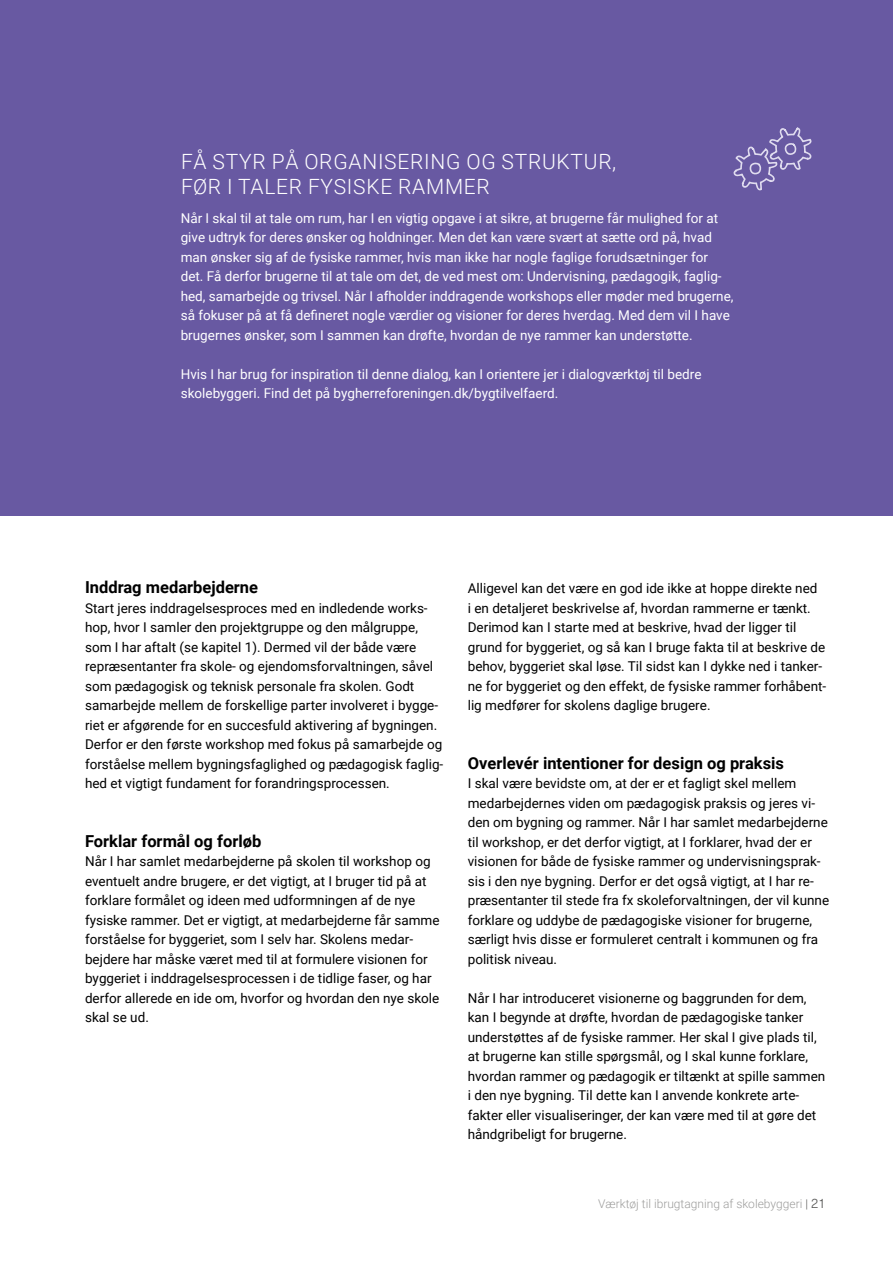
<style>
.page{position:relative;width:893px;height:1263px;background:#fff}
.page>*{position:absolute;margin:0;border:0;box-sizing:border-box;transform-origin:0 0}
.t1{font:300 21px/25.2px "Roboto";letter-spacing:.035em;color:#fff}
.t2{font:700 16.5px "Roboto";color:#000}
.t3{font:13.5px/19.5px "Roboto";color:#000}
.t4{font:13.5px/19.5px "Roboto";color:#fff}
.t5{font:300 12px "Roboto";color:#9d9d9c}
.s1{color:#575756}
.s2{font-family:"Neue Haas Unica W1 G";font-size:13.5px;color:#575756}
</style>
<div class="page">
<div style="left:0;top:0;width:893px;height:515px;background:#6859a2"></div>
<svg style="left:733px;top:127px;width:79px;height:64px"></svg>
<h1 class="t1" style="left:181px;top:148px;width:436px">FÅ STYR PÅ ORGANISERING OG STRUKTUR,<br>FØR I TALER FYSISKE RAMMER</h1>
<p class="t4" style="left:181px;top:208px;width:554px">Når I skal til at tale om rum, har I en vigtig opgave i at sikre, at brugerne får mulighed for at give udtryk for deres ønsker og holdninger. Men det kan være svært at sætte ord på, hvad man ønsker sig af de fysiske rammer, hvis man ikke har nogle faglige forudsætninger for det. Få derfor brugerne til at tale om det, de ved mest om: Undervisning, pædagogik, faglig&shy;hed, samarbejde og trivsel. Når I afholder inddragende workshops eller møder med brugerne, så fokuser på at få defineret nogle værdier og visioner for deres hverdag. Med dem vil I have brugernes ønsker, som I sammen kan drøfte, hvordan de nye rammer kan understøtte.</p>
<p class="t4" style="left:181px;top:363px;width:522px">Hvis I har brug for inspiration til denne dialog, kan I orientere jer i dialogværktøj til bedre skolebyggeri. Find det på bygherreforeningen.dk/bygtilvelfaerd.</p>
<p class="t2" style="left:85px;top:576px;width:175px">Inddrag medarbejderne</p>
<p class="t3" style="left:85px;top:598px;width:360px">Start jeres inddragelsesproces med en indledende works&shy;hop, hvor I samler den projektgruppe og den målgruppe, som I har aftalt (se kapitel 1). Dermed vil der både være repræsentanter fra skole- og ejendomsforvaltningen, såvel som pædagogisk og teknisk personale fra skolen. Godt samarbejde mellem de forskellige parter involveret i bygge&shy;riet er afgørende for en succesfuld aktivering af bygningen.<br>Derfor er den første workshop med fokus på samarbejde og forståelse mellem bygningsfaglighed og pædagogisk faglig&shy;hed et vigtigt fundament for forandringsprocessen.</p>
<p class="t2" style="left:85px;top:829px;width:178px">Forklar formål og forløb</p>
<p class="t3" style="left:85px;top:851px;width:356px">Når I har samlet medarbejderne på skolen til workshop og eventuelt andre brugere, er det vigtigt, at I bruger tid på at forklare formålet og ideen med udformningen af de nye fysiske rammer. Det er vigtigt, at medarbejderne får samme forståelse for byggeriet, som I selv har. Skolens medar&shy;bejdere har måske været med til at formulere visionen for byggeriet i inddragelsesprocessen i de tidlige faser, og har derfor allerede en ide om, hvorfor og hvordan den nye skole skal se ud.</p>
<p class="t3" style="left:468px;top:578px;width:360px">Alligevel kan det være en god ide ikke at hoppe direkte ned<br>i en detaljeret beskrivelse af, hvordan rammerne er tænkt.<br>Derimod kan I starte med at beskrive, hvad der ligger til grund for byggeriet, og så kan I bruge fakta til at beskrive de behov, byggeriet skal løse. Til sidst kan I dykke ned i tanker&shy;ne for byggeriet og den effekt, de fysiske rammer forhåbent&shy;lig medfører for skolens daglige brugere.</p>
<p class="t2" style="left:468px;top:751px;width:318px">Overlevér intentioner for design og praksis</p>
<p class="t3" style="left:468px;top:773px;width:363px">I skal være bevidste om, at der er et fagligt skel mellem medarbejdernes viden om pædagogisk praksis og jeres vi&shy;den om bygning og rammer. Når I har samlet medarbejderne til workshop, er det derfor vigtigt, at I forklarer, hvad der er visionen for både de fysiske rammer og undervisningsprak&shy;sis i den nye bygning. Derfor er det også vigtigt, at I har re&shy;præsentanter til stede fra fx skoleforvaltningen, der vil kunne forklare og uddybe de pædagogiske visioner for brugerne, særligt hvis disse er formuleret centralt i kommunen og fra politisk niveau.</p>
<p class="t3" style="left:468px;top:987px;width:359px">Når I har introduceret visionerne og baggrunden for dem, kan I begynde at drøfte, hvordan de pædagogiske tanker understøttes af de fysiske rammer. Her skal I give plads til, at brugerne kan stille spørgsmål, og I skal kunne forklare, hvordan rammer og pædagogik er tiltænkt at spille sammen i den nye bygning. Til dette kan I anvende konkrete arte&shy;fakter eller visualiseringer, der kan være med til at gøre det håndgribeligt for brugerne.</p>
<p class="t5" style="left:598px;top:1196px;width:229px">Værktøj til ibrugtagning af skolebyggeri <span class="s1">|</span> <span class="s2">21</span></p>
</div>
